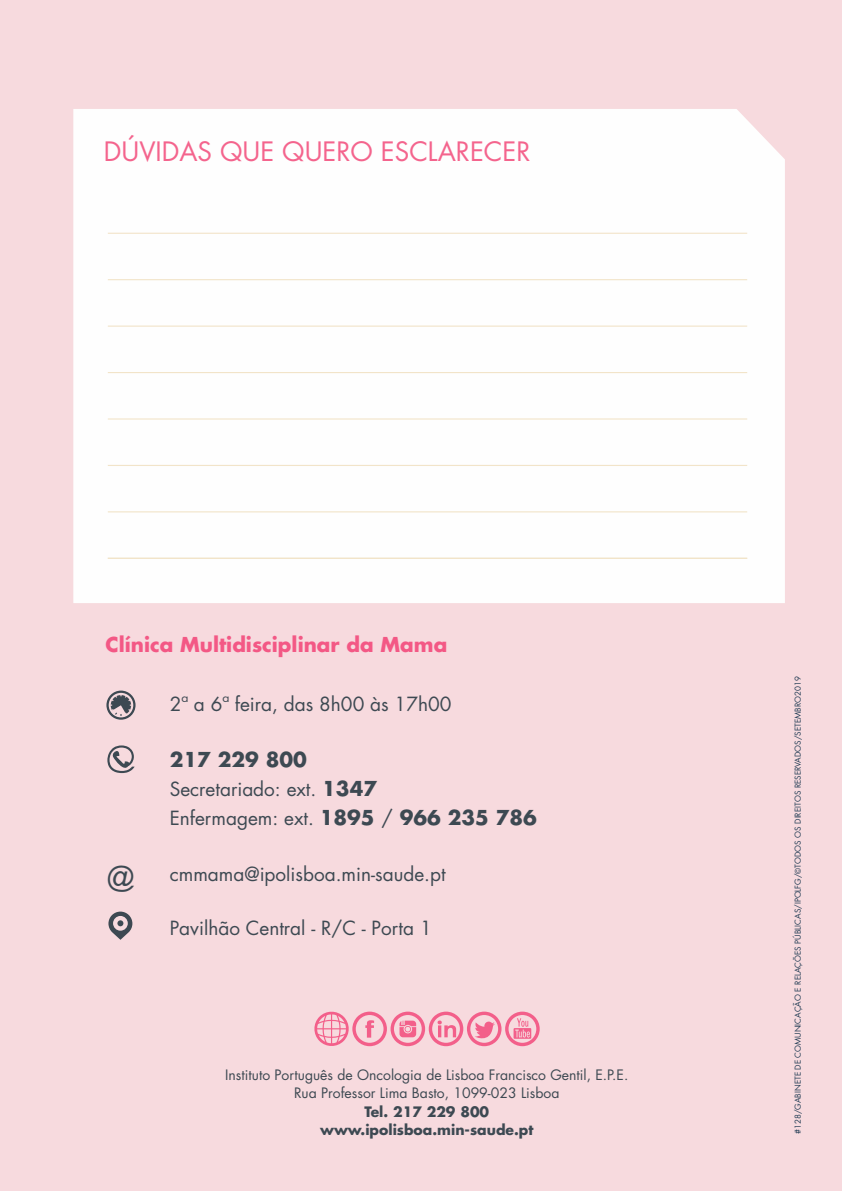
<style>
.page{position:relative;width:842px;height:1191px;background:#f7dade}
.page>*{position:absolute;margin:0;border:0;box-sizing:border-box;transform-origin:0 0}
.t1{font:28.2px "Arial";color:#3d4952}
.t2{font:26px "Futura Std";color:#f4648d}
.t3{font:700 20px "Futura Std";color:#f35885}
.t4{font:700 20px "Futura Std";color:#3d4952}
.t5{font:19px/29px "Futura Std";color:#3d4952}
.t6{font:14px/18.2px "Futura Std";color:#3d4952;text-align:center}
.t7{font:700 14px/18.2px "Futura Std";color:#3d4952;text-align:center}
.t8{font:8px "Futura Std";color:#223c54}
.s1{font-weight:700;font-size:20px}
.s2{font-size:20px}
.s3{font-family:"Arial"}
</style>
<div class="page">
<svg style="left:314px;top:1011px;width:226px;height:36px"></svg>
<div style="left:73px;top:109px;width:712px;height:494px;background:#fefefe"></div>
<hr style="left:108px;top:233px;width:639px;height:1px;background:#f2e4c9">
<hr style="left:108px;top:418px;width:639px;height:1px;background:#f2e4c9">
<hr style="left:108px;top:279px;width:639px;height:1px;background:#f2e4c9">
<hr style="left:108px;top:465px;width:639px;height:1px;background:#f2e4c9">
<hr style="left:108px;top:325px;width:639px;height:2px;background:#f2e4c9">
<hr style="left:108px;top:511px;width:639px;height:1px;background:#f2e4c9">
<hr style="left:108px;top:372px;width:639px;height:1px;background:#f2e4c9">
<hr style="left:108px;top:558px;width:639px;height:1px;background:#f2e4c9">
<div style="left:106px;top:690px;width:30px;height:29px;border:2px solid #3d4952;border-radius:50%"></div>
<svg style="left:110px;top:694px;width:22px;height:22px"></svg>
<svg style="left:107px;top:745px;width:28px;height:28px"></svg>
<svg style="left:108px;top:911px;width:24px;height:28px"></svg>
<h2 class="t2" style="left:104px;top:140px;width:428px">DÚVIDAS QUE QUERO ESCLARECER</h2>
<p class="t3" style="left:105px;top:635px;width:343px">Clínica Multidisciplinar da Mama</p>
<h1 class="t1" style="left:106px;top:865px;width:30px">@</h1>
<p class="t5" style="left:170px;top:690px;width:283px">2ª a 6ª feira, das 8h00 às 17h00</p>
<p class="t4" style="left:170px;top:750px;width:139px">217 229 800</p>
<p class="t5" style="left:170px;top:775px;width:369px">Secretariado: ext. <span class="s1">1347<br></span>Enfermagem: ext. <span class="s1">1895</span> <span class="s2">/</span> <span class="s1">966 235 786</span></p>
<p class="t5" style="left:170px;top:860px;width:277px">cmmama@ipolisboa.min-saude.pt</p>
<p class="t5" style="left:170px;top:914px;width:263px">Pavilhão Central - R/C - Porta 1</p>
<p class="t6" style="left:225px;top:1066px;width:405px">Instituto Português de Oncologia de Lisboa Francisco Gentil, E.P.E.<br>Rua Professor Lima Basto, 1099-023 Lisboa</p>
<p class="t7" style="left:320px;top:1102px;width:215px">Tel. 217 229 800 www.ipolisboa.min-saude.pt</p>
<p class="t8" style="left:794px;top:1134px;width:459px;rotate:-90deg">#128/GABINETE DE COMUNICAÇÃO E RELAÇÕES PÚBLICAS/IPOLFG/<span class="s3">©</span>TODOS OS DIREITOS RESERVADOS/SETEMBRO2019</p>
</div>
